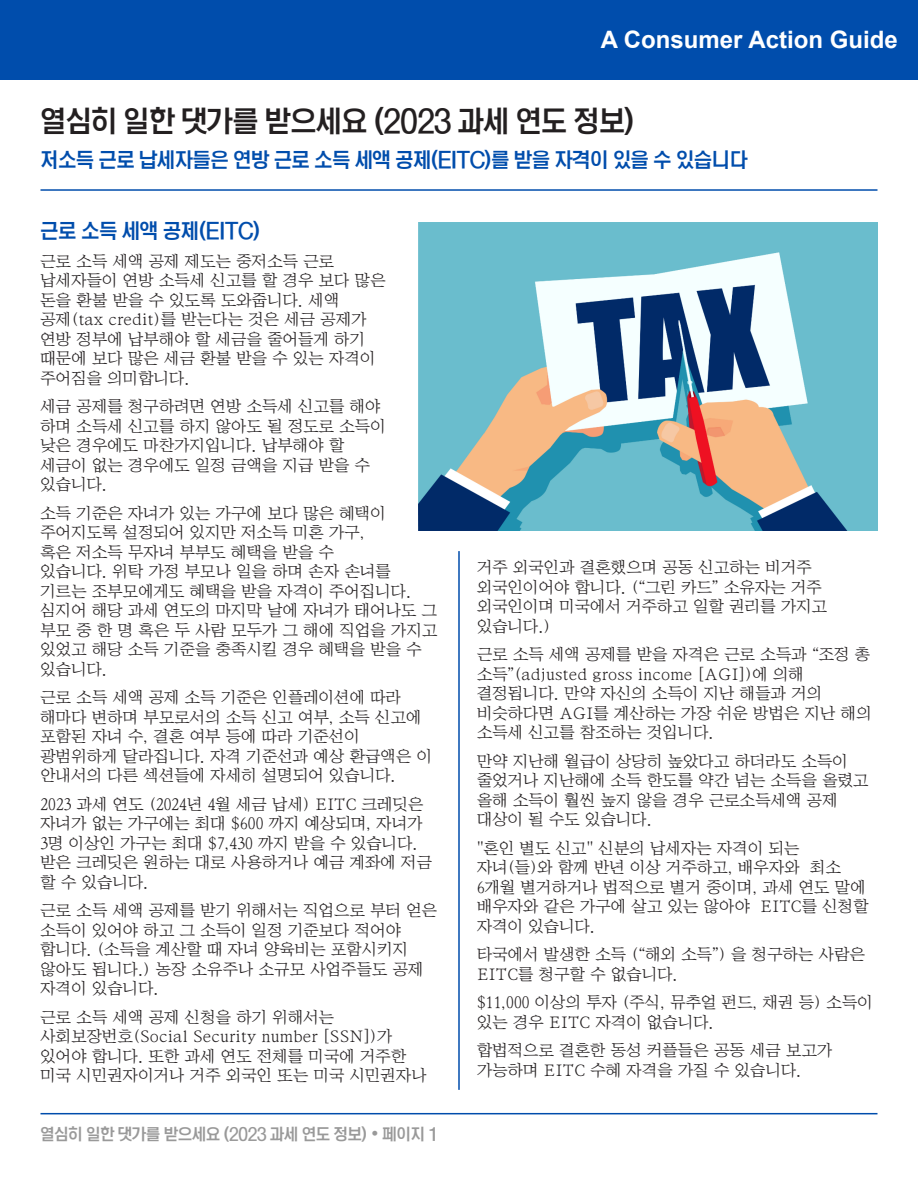
<style>
.page{position:relative;width:918px;height:1188px;background:#fff}
.page>*{position:absolute;margin:0;border:0;box-sizing:border-box;transform-origin:0 0}
.t1{font:30px "San St L";color:#231f20}
.t2{font:700 24px "VU Arial";color:#fff}
.t3{font:21px "San St L";color:#004dac}
.t4{font:16.5px/19.5px "San Ns M";letter-spacing:.005em;color:#231f20}
.t5{font:16.5px "San St L";color:#999}
.s1{font-family:"Gotham";font-weight:700}
</style>
<div class="page">
<hr style="left:40px;top:1113px;width:838px;height:1px;background:#004dac">
<hr style="left:40px;top:189px;width:838px;height:2px;background:#004dac">
<hr style="left:458px;top:551px;width:2px;height:539px;background:#004dac">
<img style="left:418px;top:222px;width:460px;height:308px">
<div style="left:0;top:0;width:918px;height:79px;background:#004dac"></div>
<h2 class="t2" style="left:601px;top:31px;width:298px">A Consumer Action Guide</h2>
<h1 class="t1" style="left:40px;top:106px;width:595px">열심히 일한 댓가를 받으세요 (2023 과세 연도 정보)</h1>
<p class="t3" style="left:40px;top:149px;width:709px">저소득 근로 납세자들은 연방 근로 소득 세액 공제(EITC)를 받을 자격이 있을 수 있습니다</p>
<p class="t3" style="left:40px;top:220px;width:221px">근로 소득 세액 공제(EITC)</p>
<p class="t4" style="left:40px;top:251px;width:347px">근로 소득 세액 공제 제도는 중저소득 근로 납세자들이 연방 소득세 신고를 할 경우 보다 많은 돈을 환불 받을 수 있도록 도와줍니다. 세액 공제(tax credit)를 받는다는 것은 세금 공제가 연방 정부에 납부해야 할 세금을 줄어들게 하기 때문에 보다 많은 세금 환불 받을 수 있는 자격이 주어짐을 의미합니다.</p>
<p class="t4" style="left:40px;top:396px;width:347px">세금 공제를 청구하려면 연방 소득세 신고를 해야 하며 소득세 신고를 하지 않아도 될 정도로 소득이 낮은 경우에도 마찬가지입니다. 납부해야 할 세금이 없는 경우에도 일정 금액을 지급 받을 수 있습니다.</p>
<p class="t4" style="left:40px;top:503px;width:399px">소득 기준은 자녀가 있는 가구에 보다 많은 혜택이 주어지도록 설정되어 있지만 저소득 미혼 가구,<br>혹은 저소득 무자녀 부부도 혜택을 받을 수<br>있습니다. 위탁 가정 부모나 일을 하며 손자 손녀를 기르는 조부모에게도 혜택을 받을 자격이 주어집니다. 심지어 해당 과세 연도의 마지막 날에 자녀가 태어나도 그 부모중한명혹은두사람모두가그해에직업을가지고 있었고 해당 소득 기준을 충족시킬 경우 혜택을 받을 수 있습니다.</p>
<p class="t4" style="left:40px;top:687px;width:393px">근로 소득 세액 공제 소득 기준은 인플레이션에 따라 해마다 변하며 부모로서의 소득 신고 여부, 소득 신고에 포함된 자녀 수, 결혼 여부 등에 따라 기준선이 광범위하게 달라집니다. 자격 기준선과 예상 환급액은 이 안내서의 다른 섹션들에 자세히 설명되어 있습니다.</p>
<p class="t4" style="left:40px;top:794px;width:393px">2023 과세 연도 (2024년 4월 세금 납세) EITC 크레딧은 자녀가 없는 가구에는 최대 $600 까지 예상되며, 자녀가<br>3명 이상인 가구는 최대 $7,430 까지 받을 수 있습니다. 받은 크레딧은 원하는 대로 사용하거나 예금 계좌에 저금 할 수 있습니다.</p>
<p class="t4" style="left:40px;top:900px;width:398px">근로 소득 세액 공제를 받기 위해서는 직업으로 부터 얻은 소득이 있어야 하고 그 소득이 일정 기준보다 적어야 합니다. (소득을 계산할 때 자녀 양육비는 포함시키지 않아도 됩니다.) 농장 소유주나 소규모 사업주들도 공제 자격이 있습니다.</p>
<p class="t4" style="left:40px;top:1007px;width:388px">근로 소득 세액 공제 신청을 하기 위해서는 사회보장번호(Social Security number [SSN])가 있어야 합니다. 또한 과세 연도 전체를 미국에 거주한 미국 시민권자이거나 거주 외국인 또는 미국 시민권자나</p>
<p class="t5" style="left:40px;top:1126px;width:399px">열심히 일한 댓가를 받으세요 (2023 과세 연도 정보) <span class="s1">•</span> 페이지 1</p>
<p class="t4" style="left:477px;top:558px;width:352px">거주 외국인과 결혼했으며 공동 신고하는 비거주 외국인이어야 합니다. (“그린 카드” 소유자는 거주 외국인이며 미국에서 거주하고 일할 권리를 가지고 있습니다.)</p>
<p class="t4" style="left:477px;top:645px;width:396px">근로 소득 세액 공제를 받을 자격은 근로 소득과 “조정 총 소득”(adjusted gross income [AGI])에 의해 결정됩니다. 만약 자신의 소득이 지난 해들과 거의 비슷하다면 AGI를 계산하는 가장 쉬운 방법은 지난 해의 소득세 신고를 참조하는 것입니다.</p>
<p class="t4" style="left:477px;top:751px;width:393px">만약 지난해 월급이 상당히 높았다고 하더라도 소득이 줄었거나 지난해에 소득 한도를 약간 넘는 소득을 올렸고 올해 소득이 훨씬 높지 않을 경우 근로소득세액 공제 대상이 될 수도 있습니다.</p>
<p class="t4" style="left:477px;top:838px;width:393px">"혼인 별도 신고" 신분의 납세자는 자격이 되는 자녀(들)와 함께 반년 이상 거주하고, 배우자와 최소<br>6개월 별거하거나 법적으로 별거 중이며, 과세 연도 말에 배우자와 같은 가구에 살고 있는 않아야 EITC를 신청할 자격이 있습니다.</p>
<p class="t4" style="left:477px;top:945px;width:390px">타국에서 발생한 소득 (“해외 소득”) 을 청구하는 사람은<br>EITC를 청구할 수 없습니다.</p>
<p class="t4" style="left:477px;top:993px;width:397px">$11,000 이상의 투자 (주식, 뮤추얼 펀드, 채권 등) 소득이 있는 경우 EITC 자격이 없습니다.</p>
<p class="t4" style="left:477px;top:1041px;width:357px">합법적으로 결혼한 동성 커플들은 공동 세금 보고가 가능하며 EITC 수혜 자격을 가질 수 있습니다.</p>
</div>
